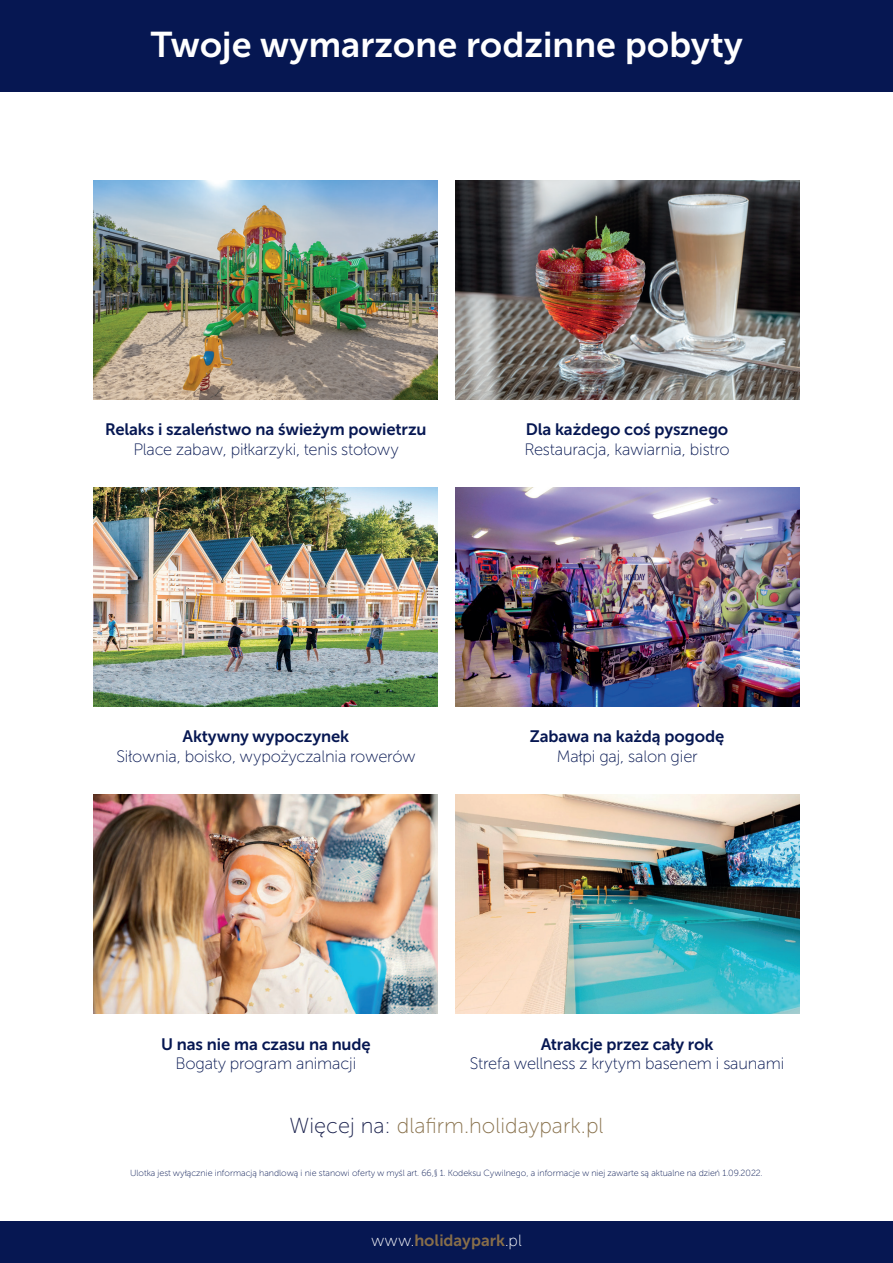
<style>
.page{position:relative;width:893px;height:1263px;background:#fff}
.page>*{position:absolute;margin:0;border:0;box-sizing:border-box;transform-origin:0 0}
.t1{font:35.7px "Museo Sans Cyrl 700";color:#fff}
.t2{font:21.75px "Museo Sans 100";color:#89724d}
.t3{font:16.5px "Museo Sans Cyrl 100";letter-spacing:-.01em;color:#061752}
.t4{font:16.5px "Museo Sans Cyrl 700";letter-spacing:-.01em;color:#061752}
.t5{font:16.2px "Museo Sans Cyrl 700";color:#886e49}
.t6{font:8.85px "Museo Sans Cyrl 100";color:#061752}
.s1{color:#19204c}
.s2{font-family:"Museo Sans Cyrl 100";color:#fff}
</style>
<div class="page">
<div style="left:0;top:1222px;width:893px;height:41px;background:#061752"></div>
<div style="left:0;top:0;width:893px;height:91px;background:#061752"></div>
<img style="left:94px;top:180px;width:344px;height:219px">
<img style="left:455px;top:180px;width:344px;height:219px">
<img style="left:94px;top:487px;width:344px;height:219px">
<img style="left:455px;top:487px;width:344px;height:219px">
<img style="left:94px;top:795px;width:344px;height:218px">
<img style="left:455px;top:795px;width:344px;height:218px">
<h1 class="t1" style="left:150px;top:25px;width:594px">Twoje wymarzone rodzinne pobyty</h1>
<p class="t4" style="left:105px;top:420px;width:323px">Relaks i szaleństwo na świeżym powietrzu</p>
<p class="t3" style="left:133px;top:441px;width:267px">Place zabaw, piłkarzyki, tenis stołowy</p>
<p class="t4" style="left:526px;top:420px;width:204px">Dla każdego coś pysznego</p>
<p class="t3" style="left:524px;top:441px;width:207px">Restauracja, kawiarnia, bistro</p>
<p class="t4" style="left:182px;top:727px;width:168px">Aktywny wypoczynek</p>
<p class="t3" style="left:116px;top:747px;width:301px">Siłownia, boisko, wypożyczalnia rowerów</p>
<p class="t4" style="left:530px;top:727px;width:196px">Zabawa na każdą pogodę</p>
<p class="t3" style="left:557px;top:747px;width:143px">Małpi gaj, salon gier</p>
<p class="t4" style="left:161px;top:1034px;width:211px">U nas nie ma czasu na nudę</p>
<p class="t3" style="left:176px;top:1055px;width:182px">Bogaty program animacji</p>
<p class="t4" style="left:541px;top:1034px;width:174px">Atrakcje przez cały rok</p>
<p class="t3" style="left:470px;top:1055px;width:316px">Strefa wellness z krytym basenem i saunami</p>
<h2 class="t2" style="left:289px;top:1114px;width:316px"><span class="s1">Więcej na:</span> dlafirm.holidaypark.pl</h2>
<p class="t6" style="left:130px;top:1169px;width:634px">Ulotka jest wyłącznie informacją handlową i nie stanowi oferty w myśl art. 66,§ 1. Kodeksu Cywilnego, a informacje w niej zawarte są aktualne na dzień 1.09.2022.</p>
<p class="t5" style="left:371px;top:1232px;width:152px"><span class="s2">www.</span>holidaypark<span class="s2">.pl</span></p>
</div>
